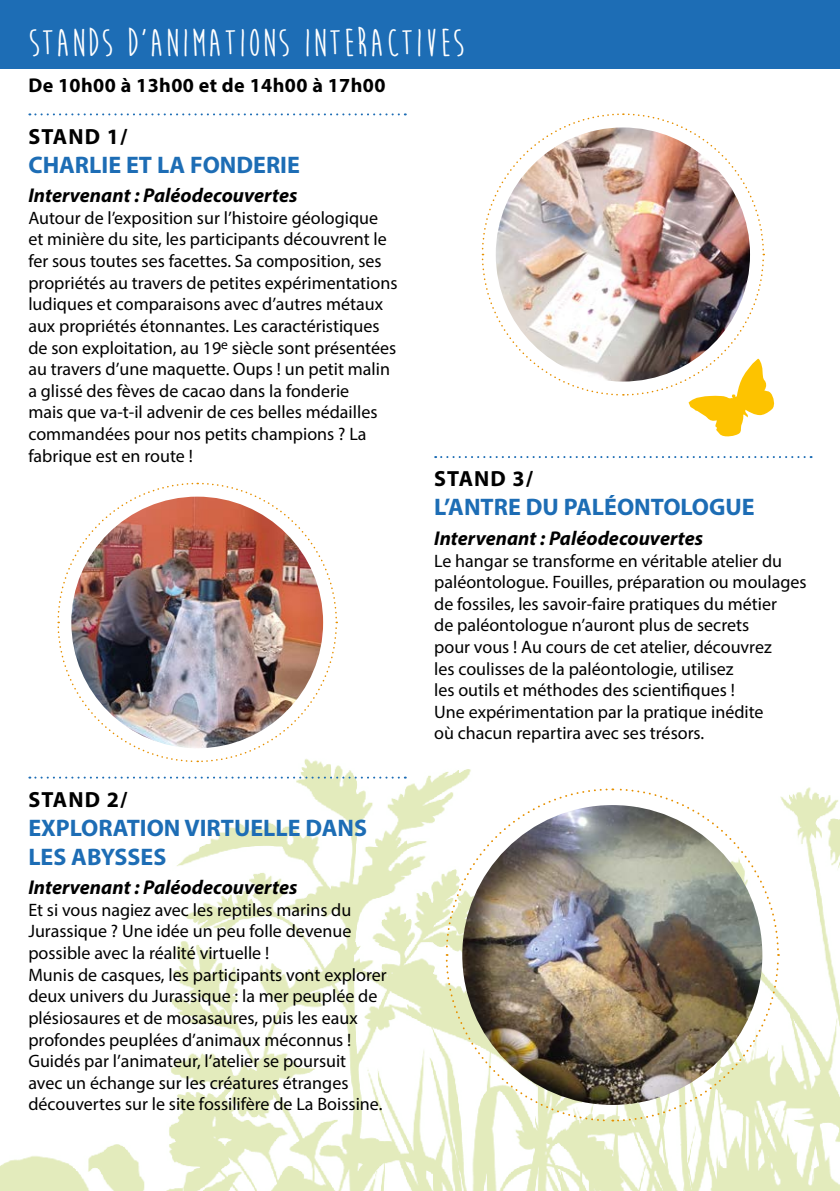
<style>
.page{position:relative;width:840px;height:1191px;background:#fff}
.page>*{position:absolute;margin:0;border:0;box-sizing:border-box;transform-origin:0 0}
.t1{font:700 40px "Moon Flower";letter-spacing:.05em;color:#fff}
.t2{font:700 24px/28.8px "Myriad Pro";color:#1d6db5}
.t3{font:700 22px "Myriad Pro";letter-spacing:.05em;color:#000}
.t4{font:italic 700 20px "Myriad Pro";color:#000}
.t5{font:700 20px "Myriad Pro";letter-spacing:.02em;color:#000}
.t6{font:18px/21.6px "Myriad Pro";color:#000}
</style>
<div class="page">
<img style="left:0;top:456px;width:839px;height:735px">
<div style="left:0;top:0;width:839px;height:68px;background:#1d6db5"></div>
<hr style="left:839px;top:0;width:1px;height:68px;background:#1d6db5">
<svg style="left:29px;top:776px;width:376px;height:2px"></svg>
<svg style="left:435px;top:456px;width:376px;height:2px"></svg>
<svg style="left:57px;top:482px;width:280px;height:281px"></svg>
<img style="left:71px;top:496px;width:252px;height:252px;border-radius:126px">
<svg style="left:444px;top:787px;width:335px;height:335px"></svg>
<img style="left:462px;top:805px;width:300px;height:300px;border-radius:150px">
<svg style="left:29px;top:113px;width:376px;height:2px"></svg>
<svg style="left:481px;top:113px;width:294px;height:324px"></svg>
<img style="left:495px;top:127px;width:254px;height:254px;border-radius:127px">
<h1 class="t1" style="left:28px;top:22px;width:437px">STANDS D’ANIMATIONS INTERACTIVES</h1>
<p class="t5" style="left:28px;top:72px;width:358px">De 10h00 à 13h00 et de 14h00 à 17h00</p>
<p class="t3" style="left:28px;top:122px;width:100px">STAND 1/</p>
<h2 class="t2" style="left:28px;top:149px;width:273px">CHARLIE ET LA FONDERIE</h2>
<p class="t4" style="left:28px;top:182px;width:270px">Intervenant : Paléodecouvertes</p>
<p class="t6" style="left:28px;top:207px;width:370px">Autour de l’exposition sur l’histoire géologique et minière du site, les participants découvrent le fer sous toutes ses facettes. Sa composition, ses propriétés au travers de petites expérimentations ludiques et comparaisons avec d’autres métaux aux propriétés étonnantes. Les caractéristiques de son exploitation, au 19<sup>e</sup> siècle sont présentées au travers d’une maquette. Oups ! un petit malin a glissé des fèves de cacao dans la fonderie<br>mais que va-t-il advenir de ces belles médailles commandées pour nos petits champions ? La fabrique est en route !</p>
<p class="t3" style="left:28px;top:785px;width:100px">STAND 2/</p>
<h2 class="t2" style="left:28px;top:812px;width:340px">EXPLORATION VIRTUELLE DANS<br>LES ABYSSES</h2>
<p class="t4" style="left:28px;top:874px;width:270px">Intervenant : Paléodecouvertes</p>
<p class="t6" style="left:28px;top:898px;width:359px">Et si vous nagiez avec les reptiles marins du Jurassique ? Une idée un peu folle devenue possible avec la réalité virtuelle !<br>Munis de casques, les participants vont explorer deux univers du Jurassique : la mer peuplée de plésiosaures et de mosasaures, puis les eaux profondes peuplées d’animaux méconnus !<br>Guidés par l’animateur, l’atelier se poursuit<br>avec un échange sur les créatures étranges découvertes sur le site fossilifère de La Boissine.</p>
<p class="t3" style="left:434px;top:464px;width:100px">STAND 3/</p>
<h2 class="t2" style="left:434px;top:492px;width:322px">L’ANTRE DU PALÉONTOLOGUE</h2>
<p class="t4" style="left:434px;top:525px;width:270px">Intervenant : Paléodecouvertes</p>
<p class="t6" style="left:434px;top:549px;width:374px">Le hangar se transforme en véritable atelier du paléontologue. Fouilles, préparation ou moulages de fossiles, les savoir-faire pratiques du métier<br>de paléontologue n’auront plus de secrets<br>pour vous ! Au cours de cet atelier, découvrez<br>les coulisses de la paléontologie, utilisez<br>les outils et méthodes des scientifiques !<br>Une expérimentation par la pratique inédite<br>où chacun repartira avec ses trésors.</p>
</div>
